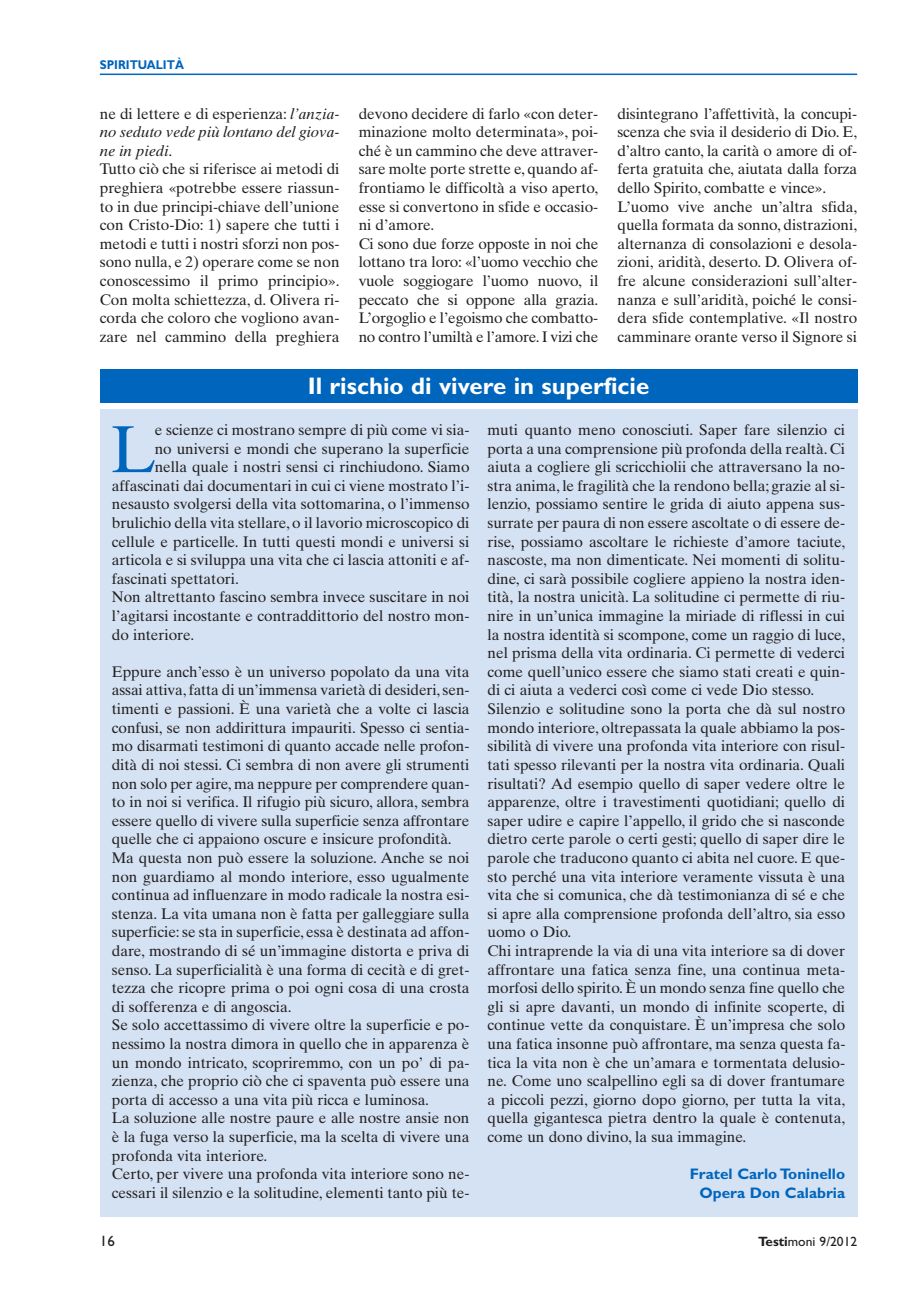
<style>
.page{position:relative;width:923px;height:1293px;background:#fff}
.page>*{position:absolute;margin:0;border:0;box-sizing:border-box;transform-origin:0 0}
.t1{font:66.45px "Times Ten";color:#0065bd}
.t2{font:700 24px "Gill Sans";color:#fff}
.t3{font:15.3px/18.6px "Times Ten";color:#231f20}
.t4{font:700 15.3px/18.6px "Gill Sans";color:#0065bd;text-align:right}
.t5{font:15px "Gill Sans";color:#231f20}
.t6{font:13.5px "Gill Sans";color:#231f20}
.t7{font:700 12.75px "Gill Sans";color:#0065bd;scale:.9 1}
.s1{font-style:italic}
.s2{font-weight:700}
</style>
<div class="page">
<hr style="left:100px;top:74px;width:757px;height:1px;background:#0065bd">
<div style="left:100px;top:408px;width:757px;height:808px;background:#d4e2f3"></div>
<div style="left:100px;top:369px;width:757px;height:33px;background:#0065bd"></div>
<p class="t7" style="left:100px;top:61px;width:95px">SPIRITUALITÀ</p>
<p class="t3" style="left:100px;top:106px;width:241px">ne di lettere e di esperienza: <span class="s1">l’anzia&shy;no seduto vede più lontano del giova&shy;ne in piedi</span>.<br>Tutto ciò che si riferisce ai metodi di preghiera «potrebbe essere riassun&shy;to in due principi-chiave dell’unione con Cristo-Dio: 1) sapere che tutti i metodi e tutti i nostri sforzi non pos&shy;sono nulla, e 2) operare come se non conoscessimo il primo principio».<br>Con molta schiettezza, d. Olivera ri&shy;corda che coloro che vogliono avan&shy;zare nel cammino della preghiera</p>
<p class="t3" style="left:358px;top:106px;width:241px">devono decidere di farlo «con deter&shy;minazione molto determinata», poi&shy;ché è un cammino che deve attraver&shy;sare molte porte strette e, quando af&shy;frontiamo le difficoltà a viso aperto, esse si convertono in sfide e occasio&shy;ni d’amore.<br>Ci sono due forze opposte in noi che lottano tra loro: «l’uomo vecchio che vuole soggiogare l’uomo nuovo, il peccato che si oppone alla grazia.<br>L’orgoglio e l’egoismo che combatto&shy;no contro l’umiltà e l’amore. I vizi che</p>
<p class="t3" style="left:617px;top:106px;width:241px">disintegrano l’affettività, la concupi&shy;scenza che svia il desiderio di Dio. E, d’altro canto, la carità o amore di of&shy;ferta gratuita che, aiutata dalla forza dello Spirito, combatte e vince».<br>L’uomo vive anche un’altra sfida, quella formata da sonno, distrazioni, alternanza di consolazioni e desola&shy;zioni, aridità, deserto. D. Olivera of&shy;fre alcune considerazioni sull’alter&shy;nanza e sull’aridità, poiché le consi&shy;dera sfide contemplative. «Il nostro camminare orante verso il Signore si</p>
<h2 class="t2" style="left:308px;top:378px;width:343px">Il rischio di vivere in superficie</h2>
<h1 class="t1" style="left:111px;top:424px;width:46px">L</h1>
<p class="t3" style="left:155px;top:422px;width:316px">e scienze ci mostrano sempre di più come vi sia-</p>
<p class="t3" style="left:155px;top:440px;width:316px">no universi e mondi che superano la superficie</p>
<p class="t3" style="left:155px;top:459px;width:316px">nella quale i nostri sensi ci rinchiudono. Siamo</p>
<p class="t3" style="left:112px;top:478px;width:359px">affascinati dai documentari in cui ci viene mostrato l’i-</p>
<p class="t3" style="left:112px;top:496px;width:359px">nesausto svolgersi della vita sottomarina, o l’immenso</p>
<p class="t3" style="left:112px;top:515px;width:359px">brulichio della vita stellare, o il lavorio microscopico di</p>
<p class="t3" style="left:112px;top:533px;width:359px">cellule e particelle. In tutti questi mondi e universi si</p>
<p class="t3" style="left:112px;top:552px;width:359px">articola e si sviluppa una vita che ci lascia attoniti e af-</p>
<p class="t3" style="left:112px;top:571px;width:129px">fascinati spettatori.</p>
<p class="t3" style="left:112px;top:589px;width:359px">Non altrettanto fascino sembra invece suscitare in noi</p>
<p class="t3" style="left:112px;top:608px;width:359px">l’agitarsi incostante e contraddittorio del nostro mon-</p>
<p class="t3" style="left:112px;top:626px;width:84px">do interiore.</p>
<p class="t3" style="left:112px;top:664px;width:359px">Eppure anch’esso è un universo popolato da una vita assai attiva, fatta di un’immensa varietà di desideri, sen&shy;timenti e passioni. È una varietà che a volte ci lascia confusi, se non addirittura impauriti. Spesso ci sentia&shy;mo disarmati testimoni di quanto accade nelle profon&shy;dità di noi stessi. Ci sembra di non avere gli strumenti non solo per agire, ma neppure per comprendere quan&shy;to in noi si verifica. Il rifugio più sicuro, allora, sembra essere quello di vivere sulla superficie senza affrontare quelle che ci appaiono oscure e insicure profondità.<br>Ma questa non può essere la soluzione. Anche se noi non guardiamo al mondo interiore, esso ugualmente continua ad influenzare in modo radicale la nostra esi&shy;stenza. La vita umana non è fatta per galleggiare sulla superficie: se sta in superficie, essa è destinata ad affon&shy;dare, mostrando di sé un’immagine distorta e priva di senso. La su perficialità è una forma di cecità e di gret&shy;tezza che ricopre prima o poi ogni cosa di una crosta di sofferenza e di angoscia.<br>Se solo accettassimo di vivere oltre la superficie e po&shy;nessimo la nostra dimora in quello che in apparenza è un mondo intricato, scopriremmo, con un po’ di pa&shy;zienza, che proprio ciò che ci spaventa può essere una porta di accesso a una vita più ricca e luminosa.<br>La soluzione alle nostre paure e alle nostre ansie non è la fuga verso la superficie, ma la scelta di vivere una profonda vita interiore.<br>Certo, per vivere una profonda vita interiore sono ne&shy;cessari il silenzio e la solitudine, elementi tanto più te-</p>
<p class="t3" style="left:487px;top:422px;width:359px">muti quanto meno conosciuti. Saper fare silenzio ci porta a una comprensione più profonda della realtà. Ci aiuta a cogliere gli scricchiolii che attraversano la no&shy;stra anima, le fragilità che la rendono bella; grazie al si&shy;lenzio, possiamo sentire le grida di aiuto appena sus&shy;surrate per paura di non essere ascoltate o di essere de&shy;rise, possiamo ascoltare le richieste d’amore taciute, nascoste, ma non dimenticate. Nei momenti di solitu&shy;dine, ci sarà possibile cogliere appieno la nostra iden&shy;tità, la nostra unicità. La solitudine ci permette di riu&shy;nire in un’unica immagine la miriade di riflessi in cui la nostra identità si scompone, come un raggio di luce, nel prisma della vita ordinaria. Ci permette di vederci come quell’unico essere che siamo stati creati e quin&shy;di ci aiuta a vederci così come ci vede Dio stesso.<br>Silenzio e solitudine sono la porta che dà sul nostro mondo interiore, oltrepassata la quale abbiamo la pos&shy;sibilità di vivere una profonda vita interiore con risul&shy;tati spesso rilevanti per la nostra vita ordinaria. Quali risultati? Ad esempio quello di saper vedere oltre le apparenze, oltre i travestimenti quotidiani; quello di saper udire e capire l’appello, il grido che si nasconde dietro certe parole o certi gesti; quello di saper dire le parole che traducono quanto ci abita nel cuore. E que&shy;sto perché una vita interiore veramente vissuta è una vita che si comunica, che dà testimonianza di sé e che si apre alla comprensione profonda dell’altro, sia esso uomo o Dio.<br>Chi intraprende la via di una vita interiore sa di dover affrontare una fatica senza fine, una continua meta&shy;morfosi dello spirito. È un mondo senza fine quello che gli si apre davanti, un mondo di infinite scoperte, di continue vette da conquistare. È un’impresa che solo una fatica insonne può affrontare, ma senza questa fa&shy;tica la vita non è che un’amara e tormentata delusio&shy;ne. Come uno scalpellino egli sa di dover frantumare a piccoli pezzi, giorno dopo giorno, per tutta la vita, quella gigantesca pietra dentro la quale è contenuta, come un dono divino, la sua immagine.</p>
<p class="t4" style="left:689px;top:1166px;width:157px">Fratel Carlo Toninello<br>Opera Don Calabria</p>
<p class="t5" style="left:100px;top:1235px;width:16px">16</p>
<p class="t6" style="left:758px;top:1236px;width:101px"><span class="s2">Testi</span>moni 9/2012</p>
</div>
